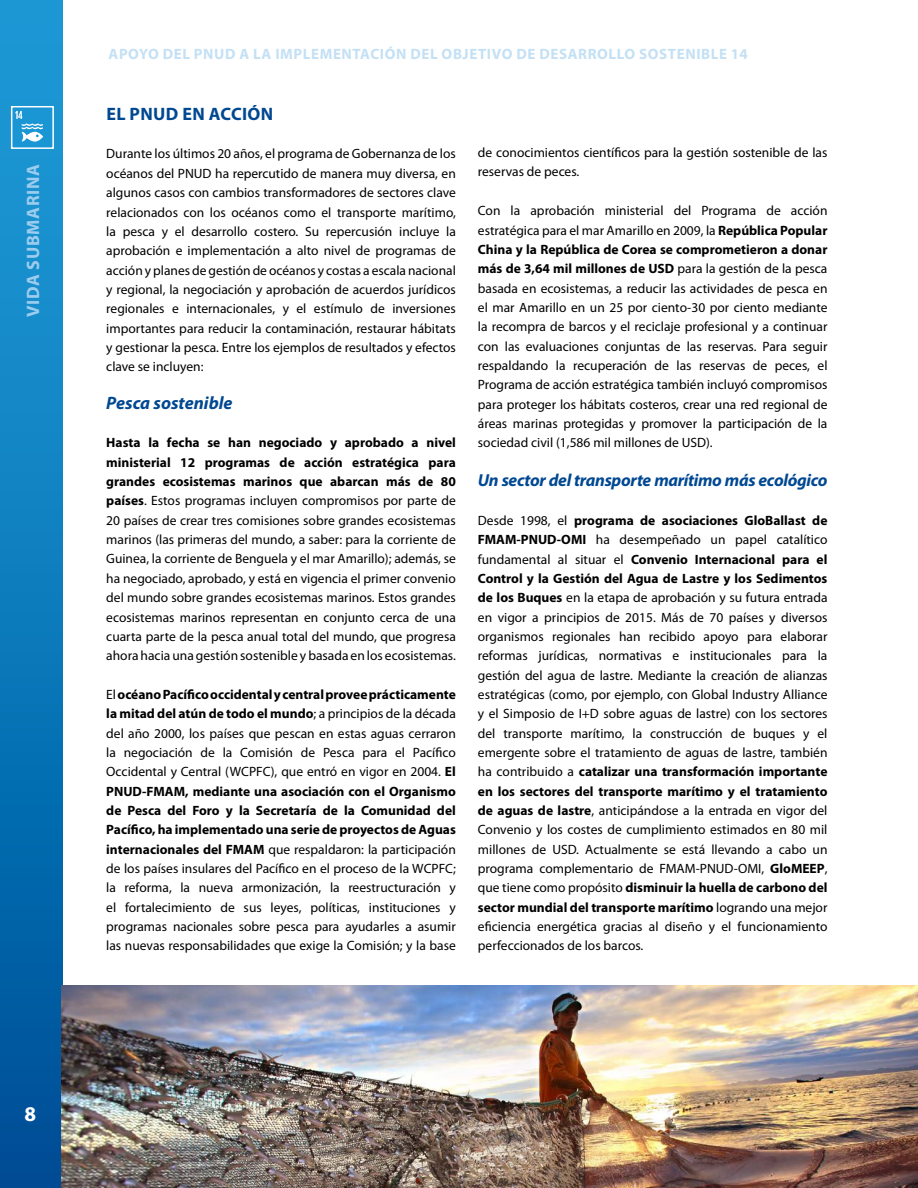
<style>
.page{position:relative;width:918px;height:1188px;background:#fff}
.page>*{position:absolute;margin:0;border:0;box-sizing:border-box;transform-origin:0 0}
.t1{font:700 21px "Myriad Pro";color:#fff}
.t2{font:italic 700 18px "Myriad Pro";color:#004892}
.t3{font:700 18px "Myriad Pro";letter-spacing:.02em;color:#004892}
.t4{font:700 18px "Myriad Pro";letter-spacing:.04em;color:#9cccee}
.t5{font:italic 700 17.4px "Myriad Pro";letter-spacing:-.02em;color:#004892}
.t6{font:700 15px "Myriad Pro";letter-spacing:.04em;color:#9cccee}
.t7{font:13.5px/19.4px "Myriad Pro";color:#000;text-align:justify}
.s1{font-weight:700}
</style>
<div class="page">
<div style="left:0;top:0;width:62px;height:1188px;background:linear-gradient(to bottom,#1fa0db,#005199)"></div>
<div style="left:11px;top:106px;width:43px;height:43px;background:#1a96d4;border:2px solid #fff"></div>
<svg style="left:15px;top:111px;width:28px;height:31px"></svg>
<img style="left:62px;top:986px;width:856px;height:202px">
<h2 class="t4" style="left:23px;top:317px;width:155px;rotate:-90deg">VIDA SUBMARINA</h2>
<h1 class="t1" style="left:24px;top:1102px;width:13px">8</h1>
<p class="t6" style="left:109px;top:46px;width:641px">APOYO DEL PNUD A LA IMPLEMENTACIÓN DEL OBJETIVO DE DESARROLLO SOSTENIBLE 14</p>
<h2 class="t3" style="left:106px;top:104px;width:168px">EL PNUD EN ACCIÓN</h2>
<p class="t7" style="left:106px;top:145px;width:351px">Durante los últimos 20 años, el programa de Gobernanza de los océanos del PNUD ha repercutido de manera muy diversa, en algunos casos con cambios transformadores de sectores clave relacionados con los océanos como el transporte marítimo, la pesca y el desarrollo costero. Su repercusión incluye la aprobación e implementación a alto nivel de programas de acción y planes de gestión de océanos y costas a escala nacional y regional, la negociación y aprobación de acuerdos jurídicos regionales e internacionales, y el estímulo de inversiones importantes para reducir la contaminación, restaurar hábitats y gestionar la pesca. Entre los ejemplos de resultados y efectos clave se incluyen:</p>
<h2 class="t2" style="left:106px;top:393px;width:128px">Pesca sostenible</h2>
<p class="t7" style="left:106px;top:433px;width:351px"><span class="s1">Hasta la fecha se han negociado y aprobado a nivel ministerial 12 programas de acción estratégica para grandes ecosistemas marinos que abarcan más de 80 países</span>. Estos programas incluyen compromisos por parte de 20 países de crear tres comisiones sobre grandes ecosistemas marinos (las primeras del mundo, a saber: para la corriente de Guinea, la corriente de Benguela y el mar Amarillo); además, se ha negociado, aprobado, y está en vigencia el primer convenio del mundo sobre grandes ecosistemas marinos. Estos grandes ecosistemas marinos representan en conjunto cerca de una cuarta parte de la pesca anual total del mundo, que progresa ahora hacia una gestión sostenible y basada en los ecosistemas.</p>
<p class="t7" style="left:106px;top:685px;width:351px">El <span class="s1">océano Pacífico occidental y central provee prácticamente la mitad del atún de todo el mundo</span>; a principios de la década del año 2000, los países que pescan en estas aguas cerraron la negociación de la Comisión de Pesca para el Pacífico Occidental y Central (WCPFC), que entró en vigor en 2004. <span class="s1">El PNUD-FMAM, mediante una asociación con el Organismo de Pesca del Foro y la Secretaría de la Comunidad del Pacífico, ha implementado una serie de proyectos de Aguas internacionales del FMAM</span> que respaldaron: la participación de los países insulares del Pacífico en el proceso de la WCPFC; la reforma, la nueva armonización, la reestructuración y el fortalecimiento de sus leyes, políticas, instituciones y programas nacionales sobre pesca para ayudarles a asumir las nuevas responsabilidades que exige la Comisión; y la base</p>
<p class="t7" style="left:478px;top:143px;width:351px">de conocimientos científicos para la gestión sostenible de las reservas de peces.</p>
<p class="t7" style="left:478px;top:201px;width:351px">Con la aprobación ministerial del Programa de acción estratégica para el mar Amarillo en 2009, la <span class="s1">República Popular China y la República de Corea se comprometieron a donar más de 3,64 mil millones de USD</span> para la gestión de la pesca basada en ecosistemas, a reducir las actividades de pesca en el mar Amarillo en un 25 por ciento-30 por ciento mediante la recompra de barcos y el reciclaje profesional y a continuar con las evaluaciones conjuntas de las reservas. Para seguir respaldando la recuperación de las reservas de peces, el Programa de acción estratégica también incluyó compromisos para proteger los hábitats costeros, crear una red regional de áreas marinas protegidas y promover la participación de la sociedad civil (1,586 mil millones de USD).</p>
<p class="t5" style="left:478px;top:471px;width:351px">Un sector del transporte marítimo más ecológico</p>
<p class="t7" style="left:478px;top:511px;width:351px">Desde 1998, el <span class="s1">programa de asociaciones GloBallast de FMAM-PNUD-OMI</span> ha desempeñado un papel catalítico fundamental al situar el <span class="s1">Convenio Internacional para el Control y la Gestión del Agua de Lastre y los Sedimentos de los Buques</span> en la etapa de aprobación y su futura entrada en vigor a principios de 2015. Más de 70 países y diversos organismos regionales han recibido apoyo para elaborar reformas jurídicas, normativas e institucionales para la gestión del agua de lastre. Mediante la creación de alianzas estratégicas (como, por ejemplo, con Global Industry Alliance y el Simposio de I+D sobre aguas de lastre) con los sectores del transporte marítimo, la construcción de buques y el emergente sobre el tratamiento de aguas de lastre, también ha contribuido a <span class="s1">catalizar una transformación importante en los sectores del transporte marítimo y el tratamiento de aguas de lastre</span>, anticipándose a la entrada en vigor del Convenio y los costes de cumplimiento estimados en 80 mil millones de USD. Actualmente se está llevando a cabo un programa complementario de FMAM-PNUD-OMI, <span class="s1">GloMEEP</span>, que tiene como propósito <span class="s1">disminuir la huella de carbono del sector mundial del transporte marítimo</span> logrando una mejor eficiencia energética gracias al diseño y el funcionamiento perfeccionados de los barcos.</p>
</div>
